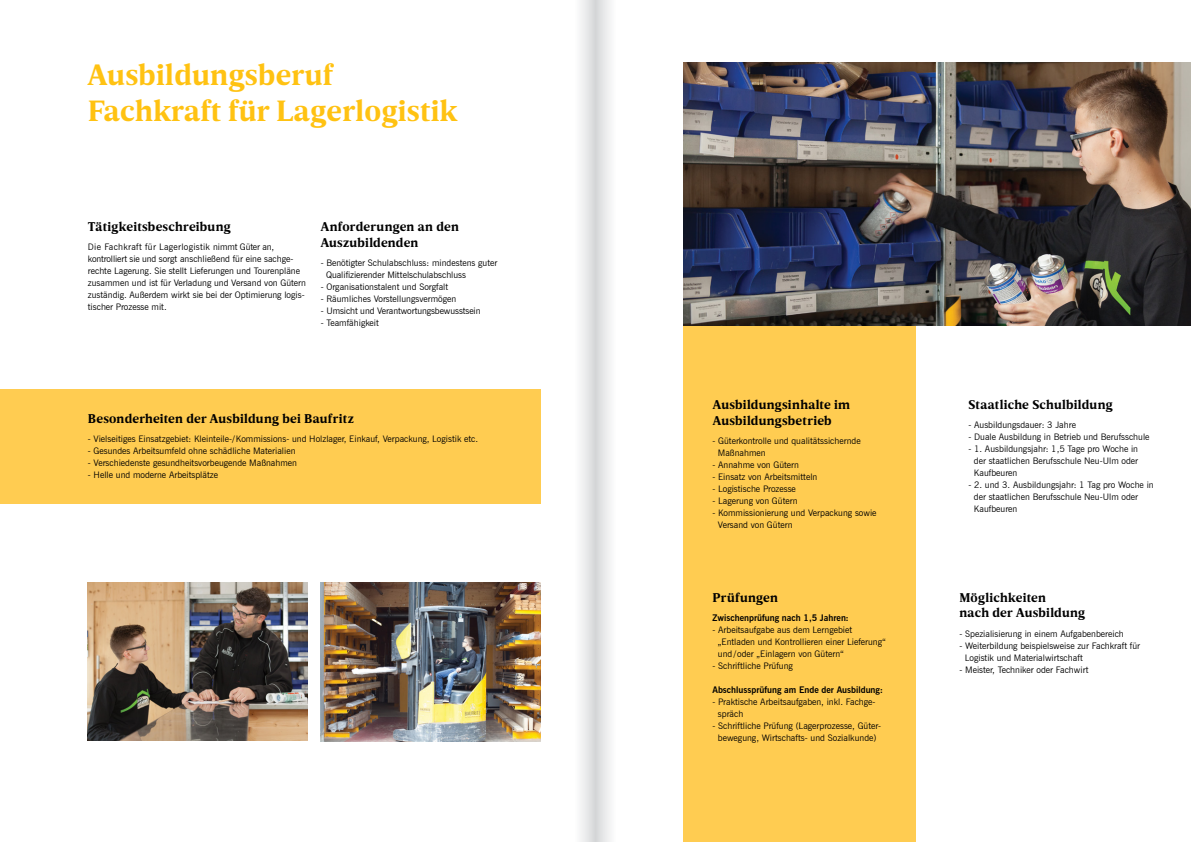
<style>
.page{position:relative;width:1191px;height:842px;background:#fff}
.page>*{position:absolute;margin:0;border:0;box-sizing:border-box;transform-origin:0 0}
.t1{font:700 30px/36px "Breve News";letter-spacing:.01em;color:#ffc212}
.t2{font:700 13px/15.6px "Breve News";letter-spacing:.015em;color:#000}
.t3{font:9px/12px "News Gothic BT";color:#000}
.t4{font:700 9px "News Gothic BT";color:#000}
</style>
<div class="page">
<div style="left:683px;top:317px;width:233px;height:525px;background:#ffcc51"></div>
<div style="left:0;top:389px;width:540px;height:115px;background:#ffcc51"></div>
<img style="left:88px;top:582px;width:220px;height:159px">
<img style="left:683px;top:62px;width:508px;height:264px">
<img style="left:321px;top:582px;width:219px;height:159px">
<h1 class="t1" style="left:88px;top:58px;width:371px">Ausbildungsberuf<br>Fachkraft für Lagerlogistik</h1>
<h2 class="t2" style="left:88px;top:219px;width:144px">Tätigkeitsbeschreibung</h2>
<p class="t3" style="left:88px;top:241px;width:220px">Die Fachkraft für Lagerlogistik nimmt Güter an, kontrolliert sie und sorgt anschließend für eine sachge&shy;rechte Lagerung. Sie stellt Lieferungen und Tourenpläne zusammen und ist für Verladung und Versand von Gütern zuständig. Außerdem wirkt sie bei der Optimierung logis&shy;tischer Prozesse mit.</p>
<h2 class="t2" style="left:321px;top:219px;width:140px">Anforderungen an den<br>Auszubildenden</h2>
<p class="t3" style="left:326px;top:257px;width:173px;text-indent:-5px">- Benötigter Schulabschluss: mindestens guter<br>Qualifizierender Mittelschulabschluss</p>
<p class="t3" style="left:321px;top:281px;width:129px">- Organisationstalent und Sorgfalt</p>
<p class="t3" style="left:321px;top:293px;width:137px">- Räumliches Vorstellungsvermögen</p>
<p class="t3" style="left:321px;top:305px;width:161px">- Umsicht und Verantwortungsbewusstsein</p>
<p class="t3" style="left:321px;top:317px;width:60px">- Teamfähigkeit</p>
<h2 class="t2" style="left:88px;top:411px;width:267px">Besonderheiten der Ausbildung bei Baufritz</h2>
<p class="t3" style="left:88px;top:433px;width:392px">- Vielseitiges Einsatzgebiet: Kleinteile-/Kommissions- und Holzlager, Einkauf, Verpackung, Logistik etc.</p>
<p class="t3" style="left:88px;top:445px;width:209px">- Gesundes Arbeitsumfeld ohne schädliche Materialien</p>
<p class="t3" style="left:88px;top:457px;width:211px">- Verschiedenste gesundheitsvorbeugende Maßnahmen</p>
<p class="t3" style="left:88px;top:469px;width:132px">- Helle und moderne Arbeitsplätze</p>
<h2 class="t2" style="left:713px;top:397px;width:139px">Ausbildungsinhalte im<br>Ausbildungsbetrieb</h2>
<p class="t3" style="left:718px;top:434px;width:144px;text-indent:-5px">- Güterkontrolle und qualitätssichernde<br>Maßnahmen</p>
<p class="t3" style="left:712px;top:458px;width:88px">- Annahme von Gütern</p>
<p class="t3" style="left:712px;top:470px;width:106px">- Einsatz von Arbeitsmitteln</p>
<p class="t3" style="left:712px;top:482px;width:85px">- Logistische Prozesse</p>
<p class="t3" style="left:712px;top:494px;width:87px">- Lagerung von Gütern</p>
<p class="t3" style="left:718px;top:506px;width:160px;text-indent:-5px">- Kommissionierung und Verpackung sowie<br>Versand von Gütern</p>
<h2 class="t2" style="left:712px;top:590px;width:67px">Prüfungen</h2>
<p class="t4" style="left:712px;top:612px;width:138px">Zwischenprüfung nach 1,5 Jahren:</p>
<p class="t3" style="left:718px;top:624px;width:169px;text-indent:-5px">- Arbeitsaufgabe aus dem Lerngebiet „Entladen und Kontrollieren einer Lieferung“ und/oder „Einlagern von Gütern“</p>
<p class="t3" style="left:712px;top:660px;width:82px">- Schriftliche Prüfung</p>
<p class="t4" style="left:712px;top:684px;width:172px">Abschlussprüfung am Ende der Ausbildung:</p>
<p class="t3" style="left:718px;top:696px;width:159px;text-indent:-5px">- Praktische Arbeitsaufgaben, inkl. Fachge&shy;spräch</p>
<p class="t3" style="left:712px;top:720px;width:170px;text-align:center">- Schriftliche Prüfung (Lagerprozesse, Güter&shy;bewegung, Wirtschafts- und Sozialkunde)</p>
<h2 class="t2" style="left:968px;top:397px;width:146px">Staatliche Schulbildung</h2>
<p class="t3" style="left:968px;top:419px;width:109px">- Ausbildungsdauer: 3 Jahre</p>
<p class="t3" style="left:968px;top:431px;width:183px">- Duale Ausbildung in Betrieb und Berufsschule</p>
<p class="t3" style="left:974px;top:443px;width:166px;text-align:justify;text-indent:-5px">- 1. Ausbildungsjahr: 1,5 Tage pro Woche in der staatlichen Berufsschule Neu-Ulm oder Kaufbeuren</p>
<p class="t3" style="left:974px;top:479px;width:181px;text-indent:-5px">- 2. und 3. Ausbildungsjahr: 1 Tag pro Woche in der staatlichen Berufsschule Neu-Ulm oder<br>Kaufbeuren</p>
<h2 class="t2" style="left:959px;top:590px;width:127px">Möglichkeiten<br>nach der Ausbildung</h2>
<p class="t3" style="left:959px;top:627px;width:166px">- Spezialisierung in einem Aufgabenbereich</p>
<p class="t3" style="left:965px;top:639px;width:177px;text-indent:-5px">- Weiterbildung beispielsweise zur Fachkraft für<br>Logistik und Materialwirtschaft</p>
<p class="t3" style="left:959px;top:663px;width:131px">- Meister, Techniker oder Fachwirt</p>
</div>
